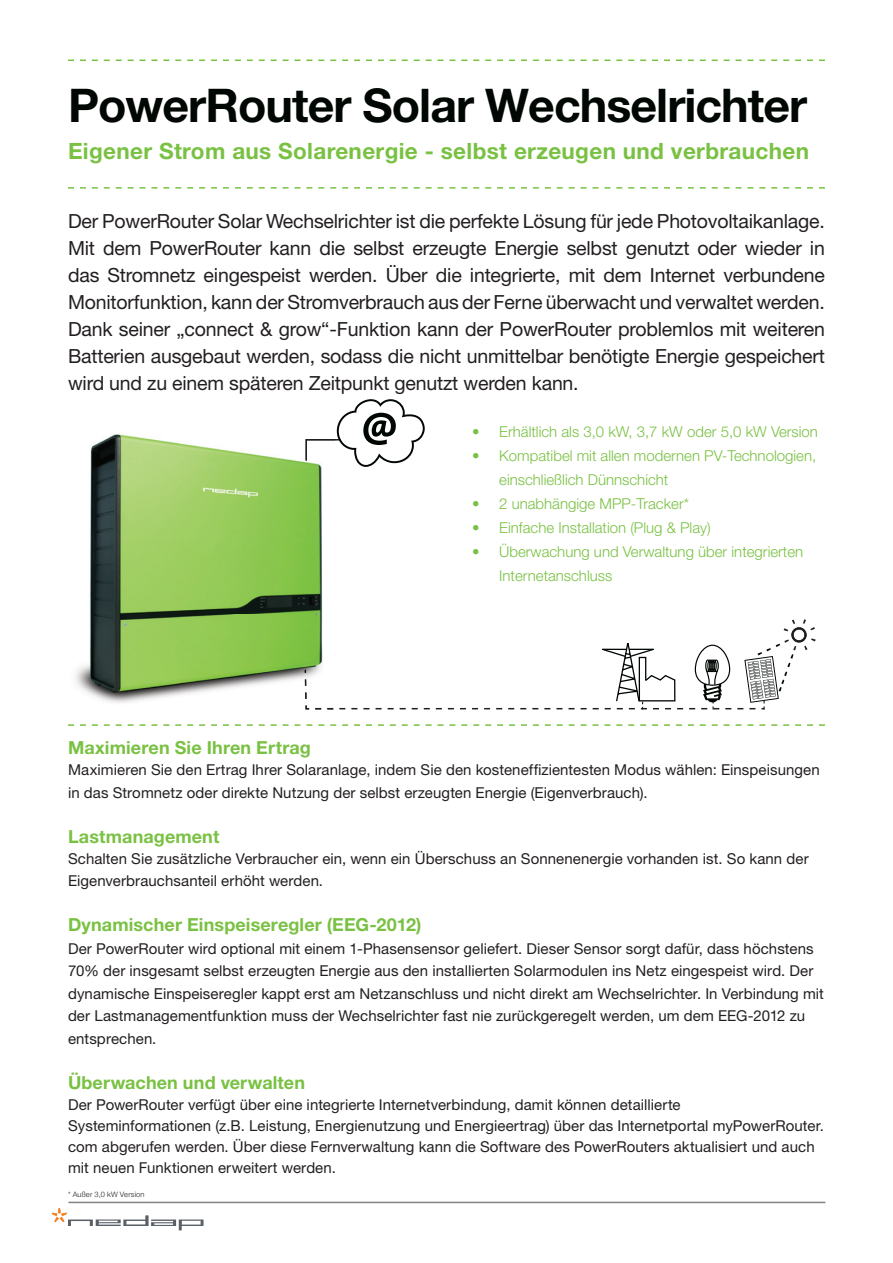
<style>
.page{position:relative;width:893px;height:1263px;background:#fff}
.page>*{position:absolute;margin:0;border:0;box-sizing:border-box;transform-origin:0 0}
.t1{font:700 46.5px "Helvetica Neue LT";letter-spacing:-.02em;color:#010703}
.t2{font:700 22.5px "Helvetica Neue LT";letter-spacing:.015em;color:#79c142}
.t3{font:19.5px/27px "Helvetica Neue LT";letter-spacing:-.01em;color:#231f20;text-align:justify}
.t4{font:700 18px "Helvetica Neue LT";letter-spacing:.005em;color:#79c142}
.t5{font:15px/22.5px "Helvetica Neue LT";letter-spacing:.005em;color:#231f20}
.t6{font:300 15px/24px "Helvetica Neue LT";color:#79c142}
.t7{font:300 7.5px "Helvetica Neue LT";letter-spacing:.025em;color:#231f20}
</style>
<div class="page">
<svg style="left:68px;top:60px;width:757px;height:1px"></svg>
<svg style="left:68px;top:187px;width:757px;height:2px"></svg>
<svg style="left:68px;top:724px;width:757px;height:2px"></svg>
<svg style="left:335px;top:399px;width:90px;height:68px"></svg>
<img style="left:75px;top:434px;width:248px;height:269px">
<img style="left:305px;top:439px;width:30px;height:22px">
<svg style="left:305px;top:619px;width:511px;height:90px"></svg>
<img style="left:305px;top:669px;width:4px;height:40px">
<hr style="left:68px;top:1202px;width:757px;height:1px;background:#808285">
<svg style="left:52px;top:1208px;width:152px;height:22px"></svg>
<h1 class="t1" style="left:68px;top:76px;width:741px">PowerRouter Solar Wechselrichter</h1>
<h2 class="t2" style="left:68px;top:137px;width:742px">Eigener Strom aus Solarenergie - selbst erzeugen und verbrauchen</h2>
<p class="t3" style="left:68px;top:207px;width:758px">Der PowerRouter Solar Wechselrichter ist die perfekte Lösung für jede Photovoltaikanlage.<br>Mit dem PowerRouter kann die selbst erzeugte Energie selbst genutzt oder wieder in das Stromnetz eingespeist werden. Über die integrierte, mit dem Internet verbundene Monitorfunktion, kann der Stromverbrauch aus der Ferne überwacht und verwaltet werden.<br>Dank seiner „connect &amp; grow“-Funktion kann der PowerRouter problemlos mit weiteren Batterien ausgebaut werden, sodass die nicht unmittelbar benötigte Energie gespeichert wird und zu einem späteren Zeitpunkt genutzt werden kann.</p>
<p class="t6" style="left:472px;top:419px;width:347px">• Erhältlich als 3,0 kW, 3,7 kW oder 5,0 kW Version</p>
<p class="t6" style="left:499px;top:443px;width:319px;text-indent:-27px">• Kompatibel mit allen modernen PV-Technologien, einschließlich Dünnschicht</p>
<p class="t6" style="left:472px;top:491px;width:218px">• 2 unabhängige MPP-Tracker*</p>
<p class="t6" style="left:472px;top:515px;width:240px">• Einfache Installation (Plug &amp; Play)</p>
<p class="t6" style="left:499px;top:539px;width:305px;text-indent:-27px">• Überwachung und Verwaltung über integrierten<br>Internetanschluss</p>
<p class="t4" style="left:68px;top:736px;width:244px">Maximieren Sie Ihren Ertrag</p>
<p class="t5" style="left:68px;top:758px;width:753px">Maximieren Sie den Ertrag Ihrer Solaranlage, indem Sie den kosteneffizientesten Modus wählen: Einspeisungen in das Stromnetz oder direkte Nutzung der selbst erzeugten Energie (Eigenverbrauch).</p>
<p class="t4" style="left:68px;top:825px;width:153px">Lastmanagement</p>
<p class="t5" style="left:68px;top:847px;width:742px">Schalten Sie zusätzliche Verbraucher ein, wenn ein Überschuss an Sonnenenergie vorhanden ist. So kann der<br>Eigenverbrauchsanteil erhöht werden.</p>
<p class="t4" style="left:68px;top:913px;width:355px">Dynamischer Einspeiseregler (EEG-2012)</p>
<p class="t5" style="left:68px;top:937px;width:757px">Der PowerRouter wird optional mit einem 1-Phasensensor geliefert. Dieser Sensor sorgt dafür, dass höchstens 70% der insgesamt selbst erzeugten Energie aus den installierten Solarmodulen ins Netz eingespeist wird. Der dynamische Einspeiseregler kappt erst am Netzanschluss und nicht direkt am Wechselrichter. In Verbindung mit der Lastmanagementfunktion muss der Wechselrichter fast nie zurückgeregelt werden, um dem EEG-2012 zu entsprechen.</p>
<p class="t4" style="left:68px;top:1071px;width:239px">Überwachen und verwalten</p>
<p class="t5" style="left:68px;top:1093px;width:757px;line-height:21px">Der PowerRouter verfügt über eine integrierte Internetverbindung, damit können detaillierte Systeminformationen (z.B. Leistung, Energienutzung und Energieertrag) über das Internetportal myPowerRouter. com abgerufen werden. Über diese Fernverwaltung kann die Software des PowerRouters aktualisiert und auch mit neuen Funktionen erweitert werden.</p>
<p class="t7" style="left:68px;top:1189px;width:78px">* Außer 3,0 kW Version</p>
</div>
